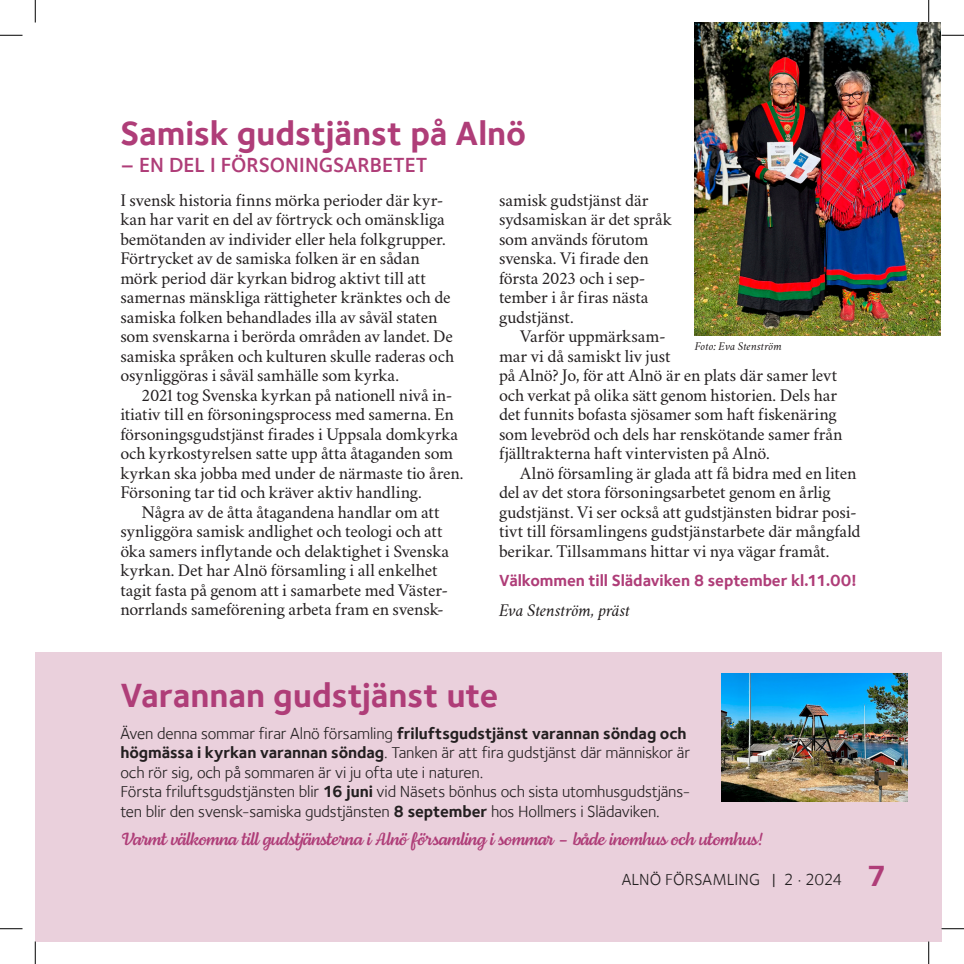
<style>
.page{position:relative;width:964px;height:964px;background:#fff}
.page>*{position:absolute;margin:0;border:0;box-sizing:border-box;transform-origin:0 0}
.t1{font:700 34.5px "Foundry Sterling";color:#af3d78}
.t2{font:600 21px "Foundry Sterling";color:#af3d78}
.t3{font:18px/19.5px "Crimson Svk 2.0";letter-spacing:-.01em;color:#231f20}
.t4{font:18px "Lemongrass Script";letter-spacing:-.025em;color:#af3d78}
.t5{font:italic 18px "Crimson Svk 2.0";letter-spacing:-.01em;color:#231f20}
.t6{font:16.5px/19.5px "Foundry Sterling";letter-spacing:-.01em;color:#231f20}
.t7{font:700 16.5px "Foundry Sterling";letter-spacing:-.005em;color:#af3d78}
.t8{font:italic 12px "Crimson Svk 2.0";color:#231f20}
.s1{font-weight:700}
.s2{font-weight:700;font-size:30px;color:#af3d78}
</style>
<div class="page">
<img style="left:694px;top:22px;width:246px;height:313px">
<div style="left:35px;top:652px;width:906px;height:289px;background:#ead0dc"></div>
<img style="left:722px;top:673px;width:185px;height:128px">
<svg style="left:0;top:35px;width:22px;height:1px"></svg>
<svg style="left:941px;top:35px;width:22px;height:1px"></svg>
<svg style="left:0;top:928px;width:22px;height:1px"></svg>
<svg style="left:941px;top:928px;width:22px;height:1px"></svg>
<svg style="left:35px;top:0;width:1px;height:22px"></svg>
<svg style="left:35px;top:941px;width:1px;height:22px"></svg>
<svg style="left:928px;top:0;width:1px;height:22px"></svg>
<svg style="left:928px;top:941px;width:1px;height:22px"></svg>
<h1 class="t1" style="left:120px;top:113px;width:407px">Samisk gudstjänst på Alnö</h1>
<p class="t2" style="left:120px;top:153px;width:308px">– EN DEL I FÖRSONINGSARBETET</p>
<p class="t3" style="left:120px;top:189px;width:335px">I svensk historia finns mörka perioder där kyr&shy;kan har varit en del av förtryck och omänskliga bemötanden av individer eller hela folkgrupper.<br>Förtrycket av de samiska folken är en sådan mörk period där kyrkan bidrog aktivt till att samernas mänskliga rättigheter kränktes och de samiska folken behandlades illa av såväl staten som svenskarna i berörda områden av landet. De samiska språken och kulturen skulle raderas och osynliggöras i såväl samhälle som kyrka.</p>
<p class="t3" style="left:120px;top:384px;width:344px;text-indent:21px">2021 tog Svenska kyrkan på nationell nivå in&shy;itiativ till en försoningsprocess med samerna. En försoningsgudstjänst firades i Uppsala domkyrka och kyrkostyrelsen satte upp åtta åtaganden som kyrkan ska jobba med under de närmaste tio åren.<br>Försoning tar tid och kräver aktiv handling.</p>
<p class="t3" style="left:120px;top:501px;width:330px;text-indent:21px">Några av de åtta åtagandena handlar om att synliggöra samisk andlighet och teologi och att öka samers inflytande och delaktighet i Svenska kyrkan. Det har Alnö församling i all enkelhet tagit fasta på genom att i samarbete med Väster&shy;norrlands sameförening arbeta fram en svensk-</p>
<p class="t3" style="left:499px;top:189px;width:174px">samisk gudstjänst där sydsamiskan är det språk som används förutom svenska. Vi firade den första 2023 och i sep&shy;tember i år firas nästa gudstjänst.</p>
<p class="t3" style="left:499px;top:325px;width:345px;text-indent:21px">Varför uppmärksam-<br>mar vi då samiskt liv just<br>på Alnö? Jo, för att Alnö är en plats där samer levt och verkat på olika sätt genom historien. Dels har det funnits bofasta sjösamer som haft fiskenäring som levebröd och dels har renskötande samer från fjälltrakterna haft vintervisten på Alnö.</p>
<p class="t3" style="left:499px;top:462px;width:363px;text-indent:21px">Alnö församling är glada att få bidra med en liten del av det stora försoningsarbetet genom en årlig gudstjänst. Vi ser också att gudstjänsten bidrar posi&shy;tivt till församlingens gudstjänstarbete där mångfald berikar. Tillsammans hittar vi nya vägar framåt.</p>
<p class="t7" style="left:499px;top:570px;width:360px">Välkommen till Slädaviken 8 september kl.11.00!</p>
<p class="t5" style="left:499px;top:599px;width:133px">Eva Stenström, präst</p>
<p class="t8" style="left:694px;top:339px;width:89px">Foto: Eva Stenström</p>
<h1 class="t1" style="left:120px;top:674px;width:379px">Varannan gudstjänst ute</h1>
<p class="t6" style="left:120px;top:723px;width:571px">Även denna sommar firar Alnö församling <span class="s1">friluftsgudstjänst varannan söndag och högmässa i kyrkan varannan söndag</span>. Tanken är att fira gudstjänst där människor är och rör sig, och på sommaren är vi ju ofta ute i naturen.<br>Första friluftsgudstjänsten blir <span class="s1">16 juni</span> vid Näsets bönhus och sista utomhusgudstjäns&shy;ten blir den svensk-samiska gudstjänsten <span class="s1">8 september</span> hos Hollmers i Slädaviken.</p>
<p class="t4" style="left:120px;top:828px;width:644px">Varmt välkomna till gudstjänsterna i Alnö församling i sommar – både inomhus och utomhus!</p>
<p class="t6" style="left:621px;top:869px;width:266px">ALNÖ FÖRSAMLING | 2 · 2024 <span class="s2">7</span></p>
</div>
